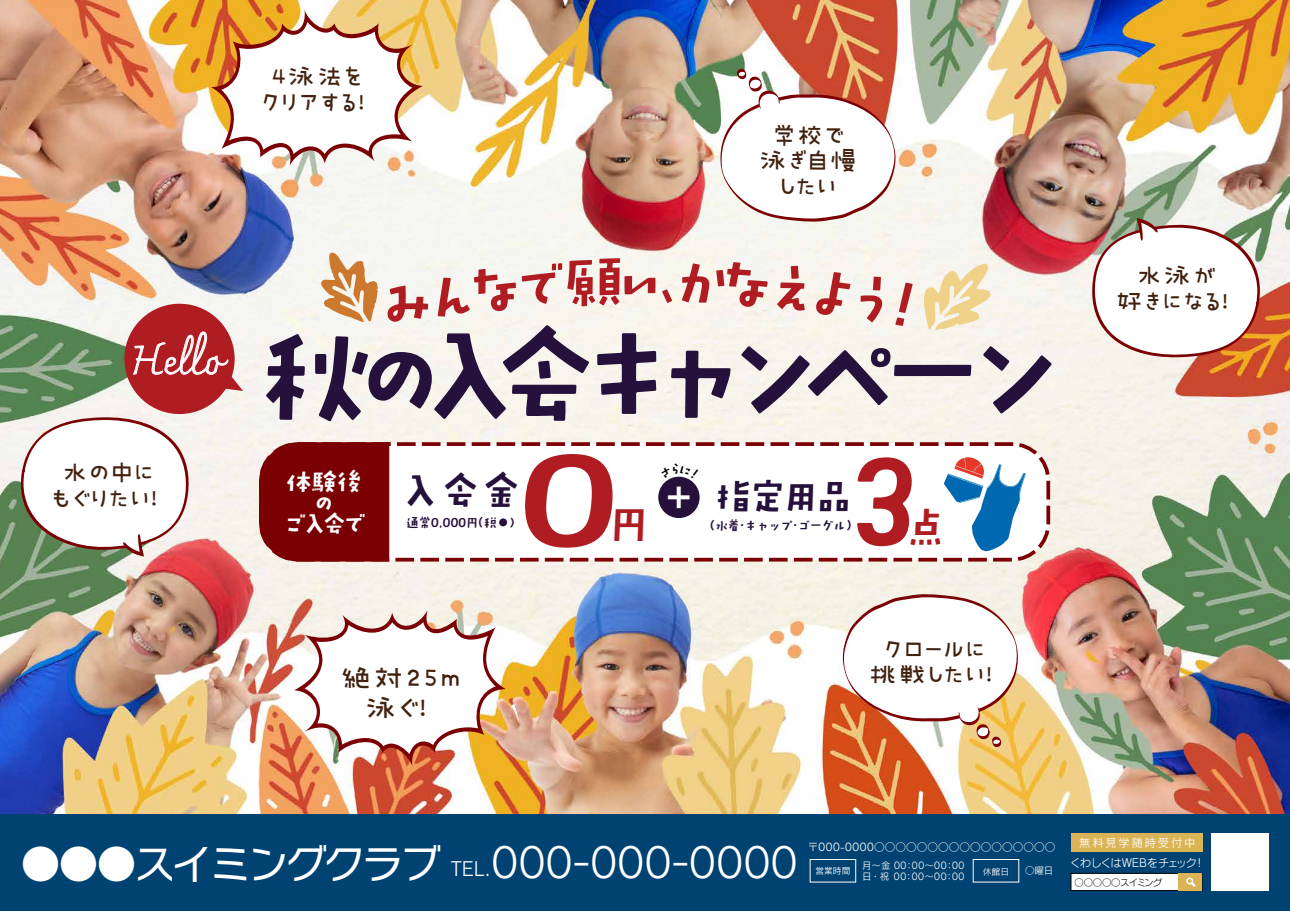
<style>
.page{position:relative;width:1290px;height:911px;background:#fff}
.page>*{position:absolute;margin:0;border:0;box-sizing:border-box;transform-origin:0 0}
.t1{font:131.12px "DS akari";color:#af1d23;scale:1.27 1}
.t2{font:125.38px "DS akari";color:#af1d23}
.t3{font:112px "DS akari";letter-spacing:-.31em;color:#25113b}
.t4{font:43.25px "DS akari";color:#af1d23}
.t5{font:40.62px "Rodin Cattleya Pro M";letter-spacing:-.035em;color:#fff}
.t6{font:40.25px "DS akari";color:#25113b}
.t7{font:39.88px "Charmonman";color:#fff}
.t8{font:36.75px "DS akari";color:#25113b}
.t9{font:34.5px/29.5px "Miura Gotic Propo R";letter-spacing:.01em;color:#41210f;text-align:center}
.t10{font:700 31.5px "UD Shin Go Pr 6";color:#fff}
.t11{font:30.5px/25.8px "Miura Gotic Propo R";letter-spacing:.01em;color:#41210f;text-align:center}
.t12{font:25px/21.2px "DS akari";letter-spacing:-.2em;color:#fff;text-align:center}
.t13{font:12.88px "DS akari";letter-spacing:-.08em;color:#25113b}
.t14{font:11.25px "Rodin Cattleya Pro M";letter-spacing:-.07em;color:#fff}
.t15{font:11.25px "Rodin Cattleya Pro M";letter-spacing:.165em;color:#fff}
.t16{font:10.62px "Rodin Cattleya Pro M";color:#fff}
.t17{font:9.5px/11.1px "Rodin Cattleya Pro M";color:#fff}
.t18{font:9.38px "Rodin Cattleya Pro M";letter-spacing:-.14em;color:#000}
.t19{font:8.75px "Rodin Cattleya Pro M";color:#fff}
.s1{font-family:"Typelabo N Std";font-size:39.62px}
.s2{font-size:19px}
</style>
<div class="page">
<img style="left:0;top:0;width:1290px;height:911px">
<svg style="left:660px;top:463px;width:38px;height:15px"></svg>
<p class="t11" style="left:261px;top:64px;width:114px">4泳法をクリアする！</p>
<p class="t11" style="left:758px;top:122px;width:101px">学校で泳ぎ自慢したい</p>
<h3 class="t7" style="left:130px;top:337px;width:93px">Hello</h3>
<p class="t11" style="left:51px;top:460px;width:117px">水の中にもぐりたい！</p>
<h3 class="t3" style="left:261px;top:315px;width:812px">秋の入会キャンペーン</h3>
<p class="t12" style="left:282px;top:469px;width:86px">体験後の<br>ご入会で</p>
<h1 class="t1" style="left:515px;top:431px;width:86px">0</h1>
<h2 class="t2" style="left:849px;top:435px;width:71px">3</h2>
<h3 class="t6" style="left:400px;top:469px;width:123px">入会金</h3>
<p class="t8" style="left:716px;top:476px;width:139px">指定用品</p>
<p class="t10" style="left:663px;top:472px;width:33px">＋</p>
<h3 class="t4" style="left:904px;top:504px;width:45px">点</h3>
<h3 class="t4" style="left:607px;top:501px;width:45px">円</h3>
<p class="t13" style="left:703px;top:518px;width:156px">（水着・キャップ・ゴーグル）</p>
<p class="t13" style="left:406px;top:515px;width:111px">通常0,000円（税●)</p>
<p class="t9" style="left:339px;top:663px;width:123px">絶対25m泳ぐ！</p>
<p class="t11" style="left:868px;top:636px;width:134px">クロールに挑戦したい！</p>
<p class="t11" style="left:1115px;top:263px;width:123px">水泳が<br>好きになる！</p>
<p class="t15" style="left:1079px;top:835px;width:118px">無料見学随時受付中</p>
<h3 class="t5" style="left:21px;top:836px;width:779px"><span class="s1">●●●スイミングクラブ</span> <span class="s2">TEL.</span>000-000-0000</h3>
<p class="t16" style="left:808px;top:840px;width:249px">〒000-0000○○○○○○○○○○○○○○○○○</p>
<p class="t17" style="left:862px;top:859px;width:104px">月～金 00：00～00：00日・祝 00：00～00：00</p>
<p class="t14" style="left:1070px;top:855px;width:136px">くわしくはWEBをチェック！</p>
<p class="t18" style="left:1074px;top:876px;width:89px">○○○○○スイミング</p>
<p class="t19" style="left:815px;top:865px;width:36px">営業時間</p>
<p class="t19" style="left:983px;top:865px;width:28px">休館日</p>
<p class="t17" style="left:1025px;top:864px;width:30px">○曜日</p>
</div>
